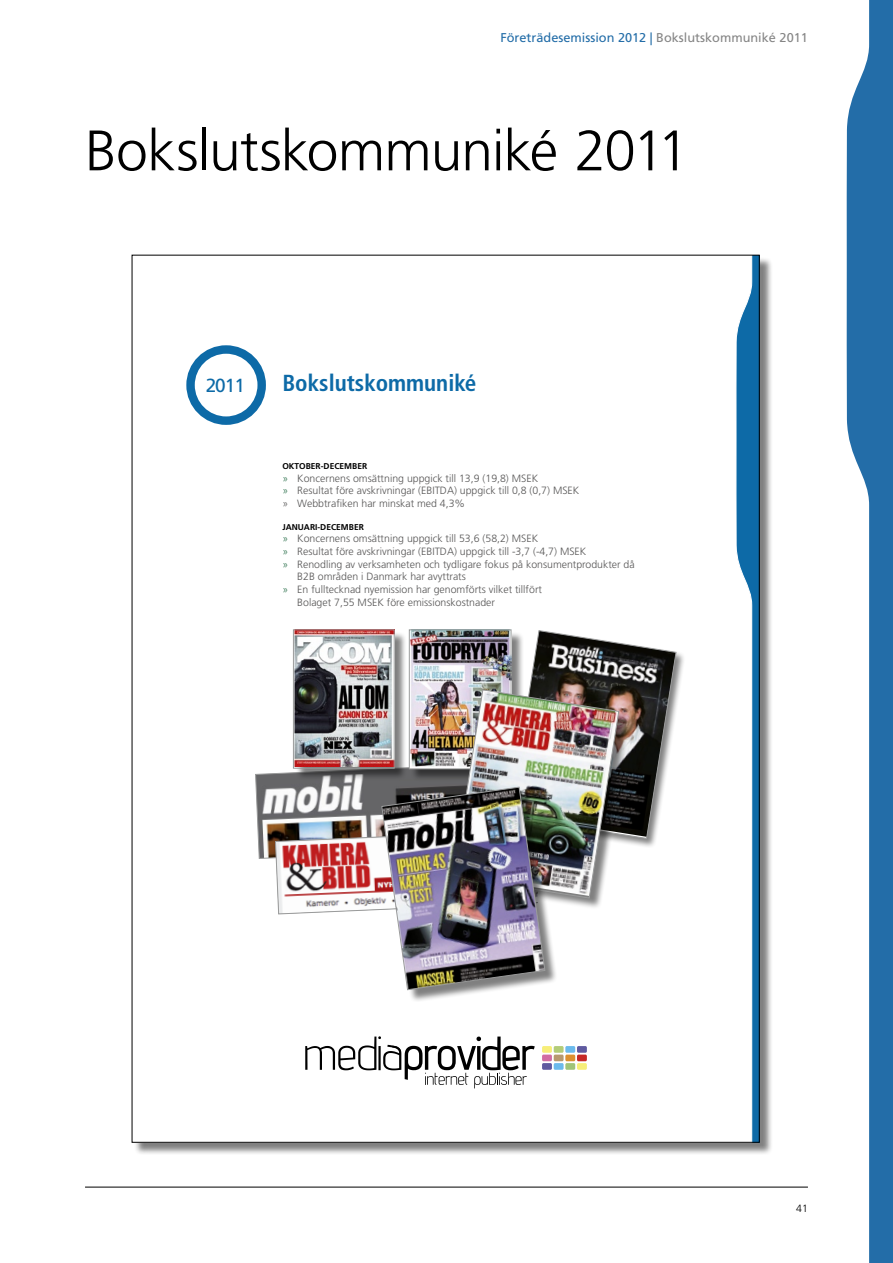
<style>
.page{position:relative;width:893px;height:1263px;background:#fff}
.page>*{position:absolute;margin:0;border:0;box-sizing:border-box;transform-origin:0 0}
.t1{font:300 57px "Frutiger LT Std";letter-spacing:-.02em;color:#000}
.t2{font:700 condensed 23.25px "Frutiger";color:#0d6aa7}
.t3{font:18.9px "Frutiger";color:#0d6aa7}
.t4{font:12.75px "Frutiger LT Std";color:#236da8}
.t5{font:300 10.5px/12.6px "Frutiger";color:#575656}
.t6{font:300 10.5px "Frutiger LT Std";color:#000}
.t7{font:700 8.4px "Frutiger";color:#000}
.s1{color:#858585}
.s2{color:#2b704b}
</style>
<div class="page">
<svg style="left:847px;top:0;width:46px;height:1263px;fill:#236da8"></svg>
<hr style="left:85px;top:1187px;width:723px;height:1px;background:#000">
<div style="left:134px;top:257px;width:639px;height:899px;background:#000;opacity:.5"></div>
<div style="left:132px;top:255px;width:627px;height:887px;background:#fff"></div>
<svg style="left:305px;top:1036px;width:230px;height:52px"></svg>
<div style="left:542px;top:1046px;width:10px;height:7px;background:#f7ee79"></div>
<div style="left:554px;top:1046px;width:10px;height:7px;background:#b3cc78"></div>
<div style="left:565px;top:1046px;width:10px;height:7px;background:#6bbaec"></div>
<div style="left:577px;top:1046px;width:10px;height:7px;background:#5f5aa0"></div>
<div style="left:542px;top:1054px;width:10px;height:7px;background:#d16da3"></div>
<div style="left:554px;top:1054px;width:10px;height:7px;background:#b8996f"></div>
<div style="left:565px;top:1054px;width:10px;height:7px;background:#dc9030"></div>
<div style="left:577px;top:1054px;width:10px;height:7px;background:#c52827"></div>
<div style="left:542px;top:1063px;width:10px;height:7px;background:#5f5aa0"></div>
<div style="left:554px;top:1063px;width:10px;height:7px;background:#6bbaec"></div>
<div style="left:565px;top:1063px;width:10px;height:7px;background:#a0c479"></div>
<div style="left:577px;top:1063px;width:10px;height:7px;background:#f7ee79"></div>
<div style="left:186px;top:345px;width:80px;height:80px;border:8px solid #0d6aa7;border-radius:50%"></div>
<svg style="left:255px;top:768px;width:127px;height:90px"></svg>
<img style="left:275px;top:813px;width:107px;height:101px">
<svg style="left:736px;top:257px;width:21px;height:883px"></svg>
<div style="left:295px;top:631px;width:113px;height:150px;background:#000;opacity:.5"></div>
<img style="left:295px;top:632px;width:87px;height:134px">
<div style="left:293px;top:630px;width:101px;height:138px;border:1px solid #9a9b9b"></div>
<div style="left:508px;top:629px;width:178px;height:219px;background:#000;opacity:.5"></div>
<div style="left:383px;top:789px;width:174px;height:213px;background:#000;opacity:.5"></div>
<img style="left:382px;top:630px;width:294px;height:360px">
<p class="t4" style="left:500px;top:30px;width:309px">Företrädesemission 2012 | <span class="s1">Bokslutskommuniké 2011</span></p>
<p class="t1" style="left:85px;top:118px;width:605px">Bokslutskommuniké 2011</p>
<h3 class="t3" style="left:206px;top:374px;width:41px">2011</h3>
<h2 class="t2" style="left:282px;top:369px;width:195px">Bokslutskommuniké</h2>
<p class="t7" style="left:282px;top:461px;width:86px">OKTOBER-DECEMBER</p>
<p class="t5" style="left:282px;top:472px;width:298px"><span class="s2">»</span> Koncernens omsättning uppgick till 13,9 (19,8) MSEK<br><span class="s2">»</span> Resultat före avskrivningar (EBITDA) uppgick till 0,8 (0,7) MSEK » Webbtrafiken har minskat med 4,3%</p>
<p class="t7" style="left:282px;top:522px;width:83px">JANUARI-DECEMBER</p>
<p class="t5" style="left:282px;top:532px;width:257px"><span class="s2">»</span> Koncernens omsättning uppgick till 53,6 (58,2) MSEK</p>
<p class="t5" style="left:282px;top:545px;width:305px"><span class="s2">»</span> Resultat före avskrivningar (EBITDA) uppgick till -3,7 (-4,7) MSEK</p>
<p class="t5" style="left:282px;top:558px;width:354px"><span class="s2">»</span> Renodling av verksamheten och tydligare fokus på konsumentprodukter då</p>
<p class="t5" style="left:297px;top:570px;width:170px">B2B områden i Danmark har avyttrats</p>
<p class="t5" style="left:282px;top:583px;width:261px"><span class="s2">»</span> En fulltecknad nyemission har genomförts vilket tillfört</p>
<p class="t5" style="left:297px;top:596px;width:199px">Bolaget 7,55 MSEK före emissionskostnader</p>
<p class="t6" style="left:796px;top:1202px;width:13px">41</p>
</div>
